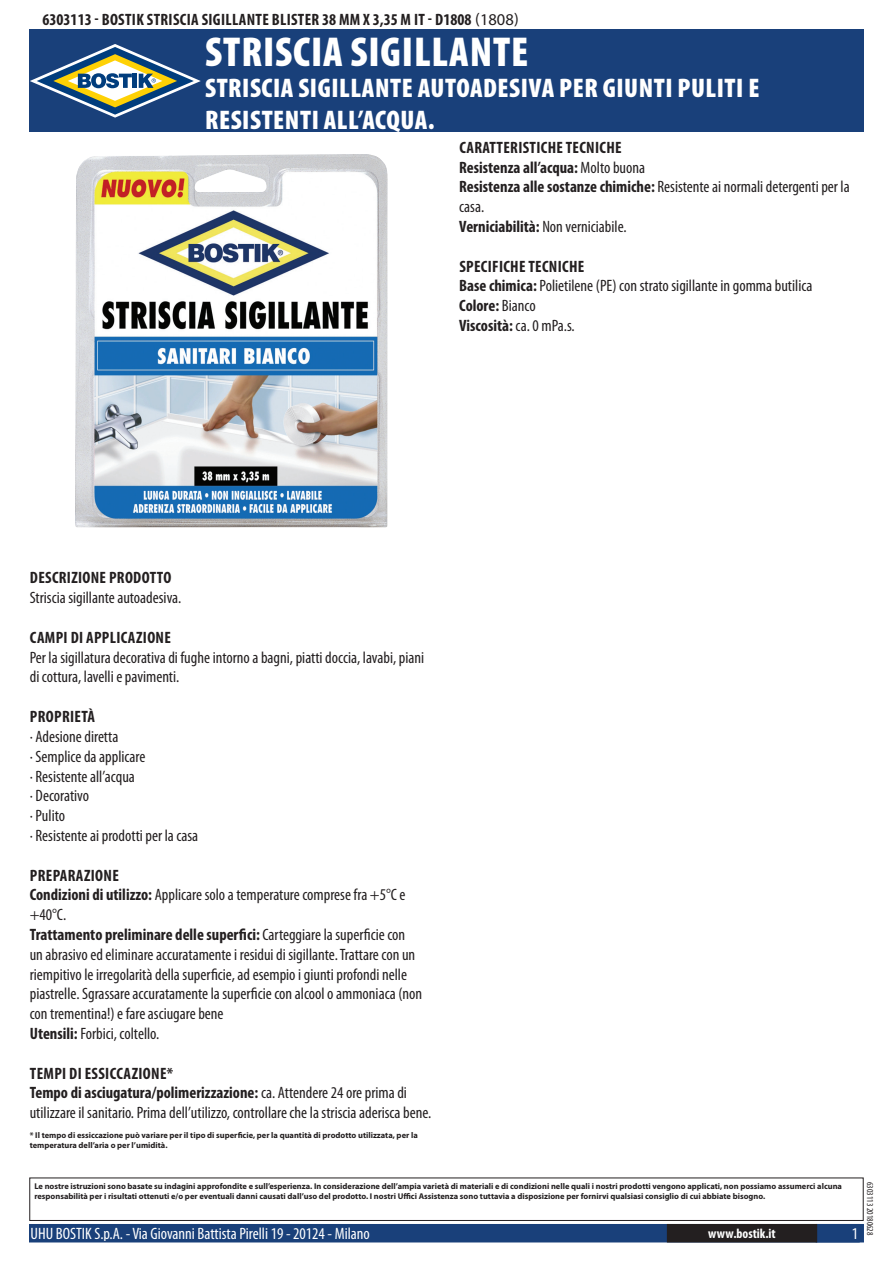
<style>
.page{position:relative;width:893px;height:1263px;background:#fff}
.page>*{position:absolute;margin:0;border:0;box-sizing:border-box;transform-origin:0 0}
.t1{font:900 condensed 42px "Myriad Pro";letter-spacing:.02em;color:#fff}
.t2{font:900 condensed 27px/32.4px "Myriad Pro";letter-spacing:.02em;color:#fff}
.t3{font:condensed 16.5px/19.8px "Myriad Pro";color:#231f20}
.t4{font:700 condensed 16.5px/19.8px "Myriad Pro";letter-spacing:.02em;color:#231f20}
.t5{font:condensed 16.5px "Myriad Pro";color:#fff}
.t6{font:700 condensed 13.5px "Myriad Pro";color:#fff}
.t7{font:condensed 9px "Myriad Pro";color:#231f20}
.t8{font:700 8.4px/10.1px "Myriad Pro";color:#231f20}
.s1{font-weight:400;font-stretch:normal}
.s2{font-weight:400}
.s3{font-weight:700}
</style>
<div class="page">
<div style="left:30px;top:1225px;width:833px;height:17px;background:#19407a"></div>
<div style="left:29px;top:1224px;width:835px;height:18px;border:2px solid #19407a"></div>
<div style="left:816px;top:1224px;width:44px;height:18px;border:2px solid #19407a"></div>
<div style="left:668px;top:1225px;width:148px;height:17px;background:#231f20"></div>
<div style="left:667px;top:1224px;width:150px;height:18px;border:2px solid #231f20"></div>
<div style="left:29px;top:1177px;width:835px;height:44px;border:1px solid #231f20"></div>
<div style="left:30px;top:30px;width:834px;height:102px;background:#19407a"></div>
<svg style="left:30px;top:44px;width:171px;height:74px"></svg>
<img style="left:75px;top:154px;width:312px;height:373px">
<p class="t4" style="left:43px;top:9px;width:478px">6303113 - Bostik Striscia Sigillante Blister 38 mm x 3,35 m IT - D1808 <span class="s1">(1808)</span></p>
<h1 class="t1" style="left:205px;top:25px;width:325px">STRISCIA SIGILLANTE</h1>
<h2 class="t2" style="left:205px;top:71px;width:556px">STRISCIA SIGILLANTE AUTOADESIVA PER GIUNTI PULITI E<br>RESISTENTI ALL’ACQUA.</h2>
<p class="t4" style="left:459px;top:137px;width:392px">Caratteristiche Tecniche<br>Resistenza all’acqua: <span class="s2">Molto buona<br></span>Resistenza alle sostanze chimiche: <span class="s2">Resistente ai normali detergenti per la casa.<br></span>Verniciabilità: <span class="s2">Non verniciabile.</span></p>
<p class="t3" style="left:459px;top:256px;width:355px"><span class="s3">Specifiche tecniche<br>Base chimica:</span> Polietilene (PE) con strato sigillante in gomma butilica <span class="s3">Colore:</span> Bianco<br><span class="s3">Viscosità:</span> ca. 0 mPa.s.</p>
<p class="t4" style="left:30px;top:568px;width:143px">Descrizione prodotto</p>
<p class="t3" style="left:30px;top:588px;width:153px">Striscia sigillante autoadesiva.</p>
<p class="t4" style="left:30px;top:627px;width:143px">Campi di applicazione</p>
<p class="t3" style="left:30px;top:647px;width:396px">Per la sigillatura decorativa di fughe intorno a bagni, piatti doccia, lavabi, piani di cottura, lavelli e pavimenti.</p>
<p class="t4" style="left:30px;top:706px;width:67px">Proprietà</p>
<p class="t3" style="left:30px;top:726px;width:170px">· Adesione diretta<br>· Semplice da applicare<br>· Resistente all’acqua<br>· Decorativo<br>· Pulito<br>· Resistente ai prodotti per la casa</p>
<p class="t3" style="left:30px;top:865px;width:394px"><span class="s3">Preparazione<br>Condizioni di utilizzo:</span> Applicare solo a temperature comprese fra +5°C e +40°C.<br><span class="s3">Trattamento preliminare delle superfici:</span> Carteggiare la superficie con un abrasivo ed eliminare accuratamente i residui di sigillante. Trattare con un riempitivo le irregolarità della superficie, ad esempio i giunti profondi nelle piastrelle. Sgrassare accuratamente la superficie con alcool o ammoniaca (non con trementina!) e fare asciugare bene<br><span class="s3">Utensili:</span> Forbici, coltello.</p>
<p class="t3" style="left:30px;top:1063px;width:403px"><span class="s3">Tempi di essiccazione*<br>Tempo di asciugatura/polimerizzazione:</span> ca. Attendere 24 ore prima di utilizzare il sanitario. Prima dell’utilizzo, controllare che la striscia aderisca bene.</p>
<p class="t8" style="left:30px;top:1130px;width:389px">* Il tempo di essiccazione può variare per il tipo di superficie, per la quantità di prodotto utilizzata, per la temperatura dell’aria o per l’umidità.</p>
<p class="t8" style="left:34px;top:1181px;width:809px">Le nostre istruzioni sono basate su indagini approfondite e sull’esperienza. In considerazione dell’ampia varietà di materiali e di condizioni nelle quali i nostri prodotti vengono applicati, non possiamo assumerci alcuna responsabilità per i risultati ottenuti e/o per eventuali danni causati dall’uso del prodotto. I nostri Uffici Assistenza sono tuttavia a disposizione per fornirvi qualsiasi consiglio di cui abbiate bisogno.</p>
<p class="t5" style="left:31px;top:1224px;width:341px">UHU BOSTIK S.p.A. - Via Giovanni Battista Pirelli 19 - 20124 - Milano</p>
<p class="t6" style="left:708px;top:1225px;width:69px">www.bostik.it</p>
<p class="t5" style="left:852px;top:1224px;width:8px">1</p>
<p class="t7" style="left:875px;top:1182px;width:55px;rotate:90deg">6303113 20180628</p>
</div>
